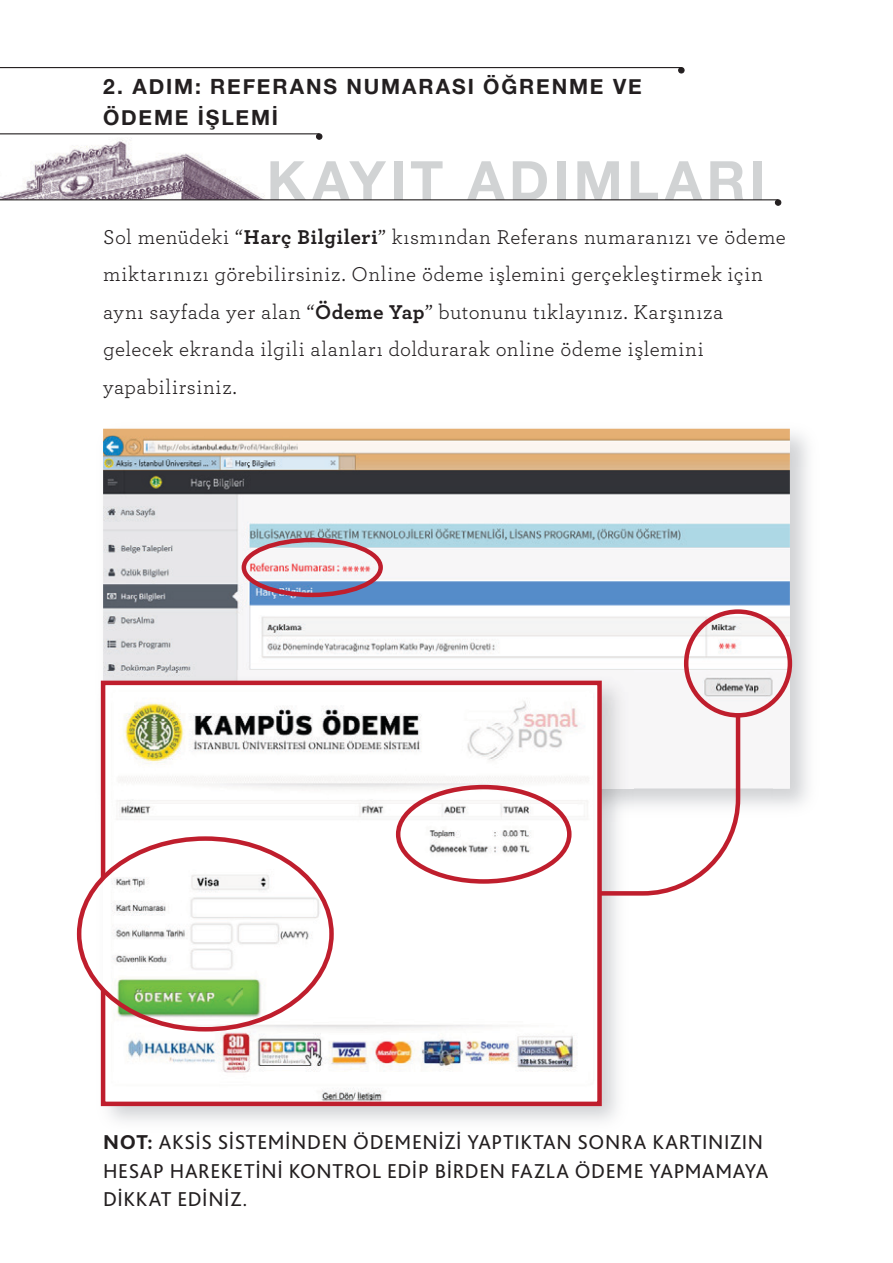
<style>
.page{position:relative;width:893px;height:1263px;background:#fff}
.page>*{position:absolute;margin:0;border:0;box-sizing:border-box;transform-origin:0 0}
.t1{font:700 54px "Helvetica Neue";letter-spacing:.08em;color:#d1d3d4}
.t2{font:21px/37.5px "Archer Pro";letter-spacing:.03em;color:#231f20}
.t3{font:21px/28.5px "Bliss Pro";letter-spacing:.03em;color:#231f20}
.t4{font:700 21px/31.5px "Helvetica Neue";letter-spacing:.09em;color:#231f20}
.s1{font-weight:700}
.s2{font-weight:800}
</style>
<div class="page">
<img style="left:772px;top:467px;width:36px;height:339px">
<img style="left:103px;top:429px;width:687px;height:359px">
<img style="left:91px;top:879px;width:526px;height:242px">
<img style="left:103px;top:670px;width:530px;height:41px">
<div style="left:242px;top:538px;width:141px;height:59px;border:4px solid #bf1e2d;border-radius:50%"></div>
<div style="left:684px;top:609px;width:108px;height:108px;border:4px solid #bf1e2d;border-radius:50%"></div>
<svg style="left:99px;top:678px;width:505px;height:430px"></svg>
<svg style="left:595px;top:711px;width:147px;height:187px"></svg>
<img style="left:0;top:140px;width:265px;height:59px">
<img style="left:270px;top:161px;width:2px;height:38px">
<hr style="left:0;top:199px;width:778px;height:1px;background:#231f20">
<div style="left:775px;top:199px;width:6px;height:7px;border:1px solid #231f20;border-radius:50%"></div>
<hr style="left:0;top:133px;width:319px;height:1px;background:#231f20">
<div style="left:316px;top:133px;width:6px;height:7px;border:1px solid #231f20;border-radius:50%"></div>
<hr style="left:0;top:67px;width:681px;height:1px;background:#231f20">
<div style="left:678px;top:67px;width:7px;height:7px;border:1px solid #231f20;border-radius:50%"></div>
<p class="t4" style="left:103px;top:71px;width:540px">2. ADIM: REFERANS NUMARASI ÖĞRENME VE<br>ÖDEME İŞLEMİ</p>
<h1 class="t1" style="left:267px;top:138px;width:501px">KAYIT ADIMLARI</h1>
<p class="t2" style="left:103px;top:217px;width:684px">Sol menüdeki “<span class="s1">Harç Bilgileri</span>” kısmından Referans numaranızı ve ödeme miktarınızı görebilirsiniz. Online ödeme işlemini gerçekleştirmek için aynı sayfada yer alan “<span class="s1">Ödeme Yap</span>” butonunu tıklayınız. Karşınıza gelecek ekranda ilgili alanları doldurarak online ödeme işlemini yapabilirsiniz.</p>
<p class="t3" style="left:103px;top:1127px;width:667px"><span class="s2">NOT:</span> AKSİS SİSTEMİNDEN ÖDEMENİZİ YAPTIKTAN SONRA KARTINIZIN<br>HESAP HAREKETİNİ KONTROL EDİP BİRDEN FAZLA ÖDEME YAPMAMAYA<br>DİKKAT EDİNİZ.</p>
</div>
